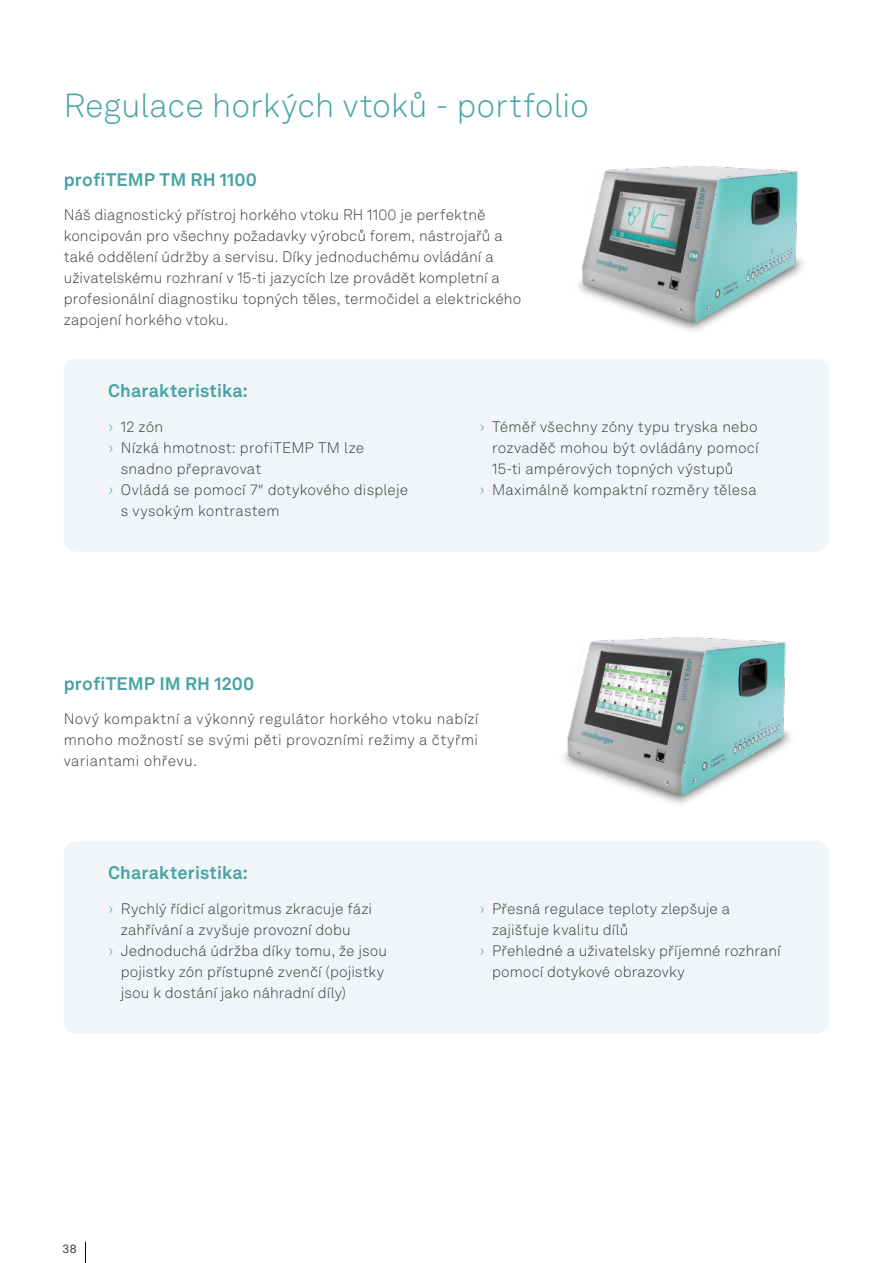
<style>
.page{position:relative;width:893px;height:1263px;background:#fff}
.page>*{position:absolute;margin:0;border:0;box-sizing:border-box;transform-origin:0 0}
.t1{font:300 33px "Akkurat LL";color:#46a4a6}
.t2{font:700 18px "Akkurat LL";letter-spacing:.01em;color:#46a4a6}
.t3{font:300 15px/21px "Akkurat LL";letter-spacing:.005em;color:#3d3d3c;text-align:justify}
.t4{font:12px "Akkurat Mono LL";color:#3d3d3c}
.s1{color:#46a4a6}
</style>
<div class="page">
<svg style="left:85px;top:1242px;width:1px;height:21px"></svg>
<img style="left:578px;top:166px;width:225px;height:165px">
<img style="left:563px;top:637px;width:228px;height:167px">
<div style="left:64px;top:359px;width:765px;height:193px;background:#f2f5f7;border-radius:13px"></div>
<div style="left:64px;top:841px;width:765px;height:193px;background:#f2f5f7;border-radius:13px"></div>
<h1 class="t1" style="left:64px;top:82px;width:527px">Regulace horkých vtoků - portfolio</h1>
<p class="t2" style="left:64px;top:166px;width:195px">profiTEMP TM RH 1100</p>
<p class="t3" style="left:64px;top:204px;width:459px;text-align:left">Náš diagnostický přístroj horkého vtoku RH 1100 je perfektně koncipován pro všechny požadavky výrobců forem, nástrojařů a také oddělení údržby a servisu. Díky jednoduchému ovládání a uživatelskému rozhraní v 15-ti jazycích lze provádět kompletní a profesionální diagnostiku topných těles, termočidel a elektrického zapojení horkého vtoku.</p>
<p class="t2" style="left:108px;top:377px;width:141px">Charakteristika:</p>
<p class="t3" style="left:109px;top:416px;width:56px"><span class="s1">›</span> 12 zón</p>
<p class="t3" style="left:109px;top:437px;width:257px"><span class="s1">›</span> Nízká hmotnost: profiTEMP TM lze</p>
<p class="t3" style="left:121px;top:458px;width:142px">snadno přepravovat</p>
<p class="t3" style="left:109px;top:479px;width:301px"><span class="s1">›</span> Ovládá se pomocí 7″ dotykového displeje</p>
<p class="t3" style="left:121px;top:500px;width:160px">s vysokým kontrastem</p>
<p class="t3" style="left:480px;top:416px;width:279px"><span class="s1">›</span> Téměř všechny zóny typu tryska nebo</p>
<p class="t3" style="left:492px;top:437px;width:268px">rozvaděč mohou být ovládány pomocí</p>
<p class="t3" style="left:492px;top:458px;width:243px">15-ti ampérových topných výstupů</p>
<p class="t3" style="left:480px;top:479px;width:278px"><span class="s1">›</span> Maximálně kompaktní rozměry tělesa</p>
<p class="t2" style="left:64px;top:670px;width:192px">profiTEMP IM RH 1200</p>
<p class="t3" style="left:64px;top:708px;width:416px">Nový kompaktní a výkonný regulátor horkého vtoku nabízí mnoho možností se svými pěti provozními režimy a čtyřmi variantami ohřevu.</p>
<p class="t2" style="left:108px;top:859px;width:141px">Charakteristika:</p>
<p class="t3" style="left:109px;top:898px;width:265px"><span class="s1">›</span> Rychlý řídicí algoritmus zkracuje fázi</p>
<p class="t3" style="left:121px;top:919px;width:232px">zahřívání a zvyšuje provozní dobu</p>
<p class="t3" style="left:109px;top:940px;width:280px"><span class="s1">›</span> Jednoduchá údržba díky tomu, že jsou</p>
<p class="t3" style="left:121px;top:961px;width:265px">pojistky zón přístupné zvenčí (pojistky</p>
<p class="t3" style="left:121px;top:982px;width:227px">jsou k dostání jako náhradní díly)</p>
<p class="t3" style="left:480px;top:898px;width:252px"><span class="s1">›</span> Přesná regulace teploty zlepšuje a</p>
<p class="t3" style="left:492px;top:919px;width:138px">zajišťuje kvalitu dílů</p>
<p class="t3" style="left:480px;top:940px;width:302px"><span class="s1">›</span> Přehledné a uživatelsky příjemné rozhraní</p>
<p class="t3" style="left:492px;top:961px;width:194px">pomocí dotykové obrazovky</p>
<p class="t4" style="left:62px;top:1241px;width:16px">38</p>
</div>
